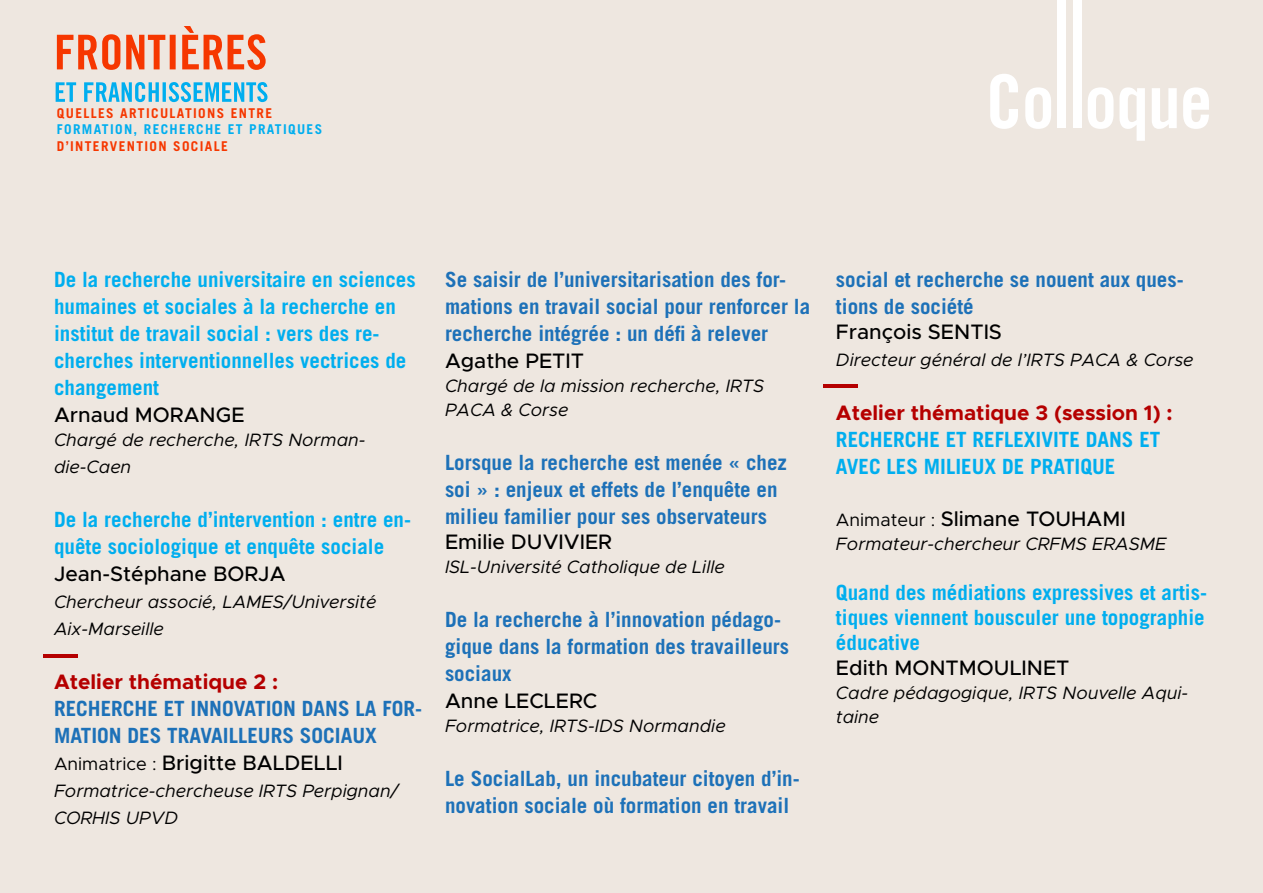
<style>
.page{position:relative;width:1263px;height:893px;background:#eee7e0}
.page>*{position:absolute;margin:0;border:0;box-sizing:border-box;transform-origin:0 0}
.t1{font:700 21px/27px "Trade Gothic";color:#1d71b8}
.t2{font:700 21px/27px "Trade Gothic";color:#00aeef}
.t3{font:500 21px "Metropolis";color:#000}
.t4{font:700 21px "Metropolis";color:#b50000}
.t5{font:italic 18px/27px "Metropolis";color:#000}
.t6{font:700 13.5px "Trade Gothic";letter-spacing:.1em;color:#f63700}
.t7{font:700 13.5px "Trade Gothic";letter-spacing:.1em;color:#00aeef}
.s1{font-weight:400;font-size:18px}
</style>
<div class="page">
<svg style="left:56px;top:82px;width:211px;height:20px"></svg>
<svg style="left:57px;top:26px;width:209px;height:44px"></svg>
<svg style="left:990px;top:74px;width:28px;height:55px"></svg>
<svg style="left:1025px;top:87px;width:26px;height:42px"></svg>
<div style="left:1057px;top:0;width:9px;height:128px;background:#fff"></div>
<div style="left:1073px;top:0;width:8px;height:128px;background:#fff"></div>
<svg style="left:1088px;top:87px;width:25px;height:42px"></svg>
<svg style="left:1119px;top:87px;width:26px;height:54px"></svg>
<svg style="left:1152px;top:88px;width:25px;height:41px"></svg>
<svg style="left:1183px;top:87px;width:26px;height:42px"></svg>
<hr style="left:43px;top:654px;width:35px;height:3px;background:#b50000">
<hr style="left:823px;top:384px;width:35px;height:3px;background:#b50000">
<p class="t6" style="left:57px;top:105px;width:217px">QUELLES ARTICULATIONS ENTRE</p>
<p class="t7" style="left:57px;top:121px;width:267px">FORMATION, RECHERCHE ET PRATIQUES</p>
<p class="t6" style="left:57px;top:138px;width:172px">D’INTERVENTION SOCIALE</p>
<p class="t2" style="left:54px;top:266px;width:363px">De la recherche universitaire en sciences humaines et sociales à la recherche en institut de travail social : vers des re&shy;cherches interventionnelles vectrices de changement</p>
<p class="t3" style="left:54px;top:402px;width:192px">Arnaud MORANGE</p>
<p class="t5" style="left:54px;top:426px;width:313px">Chargé de recherche, IRTS Norman&shy;die-Caen</p>
<p class="t2" style="left:54px;top:506px;width:359px">De la recherche d’intervention : entre en&shy;quête sociologique et enquête sociale</p>
<p class="t3" style="left:54px;top:561px;width:233px">Jean-Stéphane BORJA</p>
<p class="t5" style="left:54px;top:588px;width:324px">Chercheur associé, LAMES/Université<br>Aix-Marseille</p>
<p class="t4" style="left:54px;top:668px;width:226px">Atelier thématique 2 :</p>
<p class="t1" style="left:54px;top:695px;width:370px">RECHERCHE ET INNOVATION DANS LA FOR-<br>MATION DES TRAVAILLEURS SOCIAUX</p>
<p class="t3" style="left:54px;top:750px;width:290px"><span class="s1">Animatrice :</span> Brigitte BALDELLI</p>
<p class="t5" style="left:54px;top:777px;width:346px">Formatrice-chercheuse IRTS Perpignan/<br>CORHIS UPVD</p>
<p class="t1" style="left:445px;top:266px;width:367px">Se saisir de l’universitarisation des for&shy;mations en travail social pour renforcer la recherche intégrée : un défi à relever</p>
<p class="t3" style="left:445px;top:348px;width:141px">Agathe PETIT</p>
<p class="t5" style="left:445px;top:374px;width:321px;line-height:24px">Chargé de la mission recherche, IRTS<br>PACA &amp; Corse</p>
<p class="t1" style="left:445px;top:449px;width:343px">Lorsque la recherche est menée « chez soi » : enjeux et effets de l’enquête en milieu familier pour ses observateurs</p>
<p class="t3" style="left:445px;top:529px;width:169px">Emilie DUVIVIER</p>
<p class="t5" style="left:445px;top:553px;width:281px">ISL-Université Catholique de Lille</p>
<p class="t1" style="left:445px;top:606px;width:346px">De la recherche à l’innovation pédago&shy;gique dans la formation des travailleurs sociaux</p>
<p class="t3" style="left:445px;top:688px;width:154px">Anne LECLERC</p>
<p class="t5" style="left:445px;top:712px;width:282px">Formatrice, IRTS-IDS Normandie</p>
<p class="t1" style="left:445px;top:765px;width:356px">Le SocialLab, un incubateur citoyen d’in&shy;novation sociale où formation en travail</p>
<p class="t1" style="left:836px;top:266px;width:349px">social et recherche se nouent aux ques&shy;tions de société</p>
<p class="t3" style="left:836px;top:319px;width:167px">François SENTIS</p>
<p class="t5" style="left:836px;top:346px;width:359px">Directeur général de l’IRTS PACA &amp; Corse</p>
<p class="t4" style="left:836px;top:400px;width:338px">Atelier thématique 3 (session 1) :</p>
<p class="t2" style="left:836px;top:426px;width:326px">RECHERCHE ET REFLEXIVITE DANS ET<br>AVEC LES MILIEUX DE PRATIQUE</p>
<p class="t3" style="left:836px;top:506px;width:291px"><span class="s1">Animateur :</span> Slimane TOUHAMI</p>
<p class="t5" style="left:836px;top:531px;width:332px">Formateur-chercheur CRFMS ERASME</p>
<p class="t2" style="left:836px;top:579px;width:372px;line-height:25.2px;text-align:justify">Quand des médiations expressives et artis&shy;tiques viennent bousculer une topographie éducative</p>
<p class="t3" style="left:836px;top:655px;width:235px">Edith MONTMOULINET</p>
<p class="t5" style="left:836px;top:681px;width:354px;line-height:24px">Cadre pédagogique, IRTS Nouvelle Aqui&shy;taine</p>
</div>
